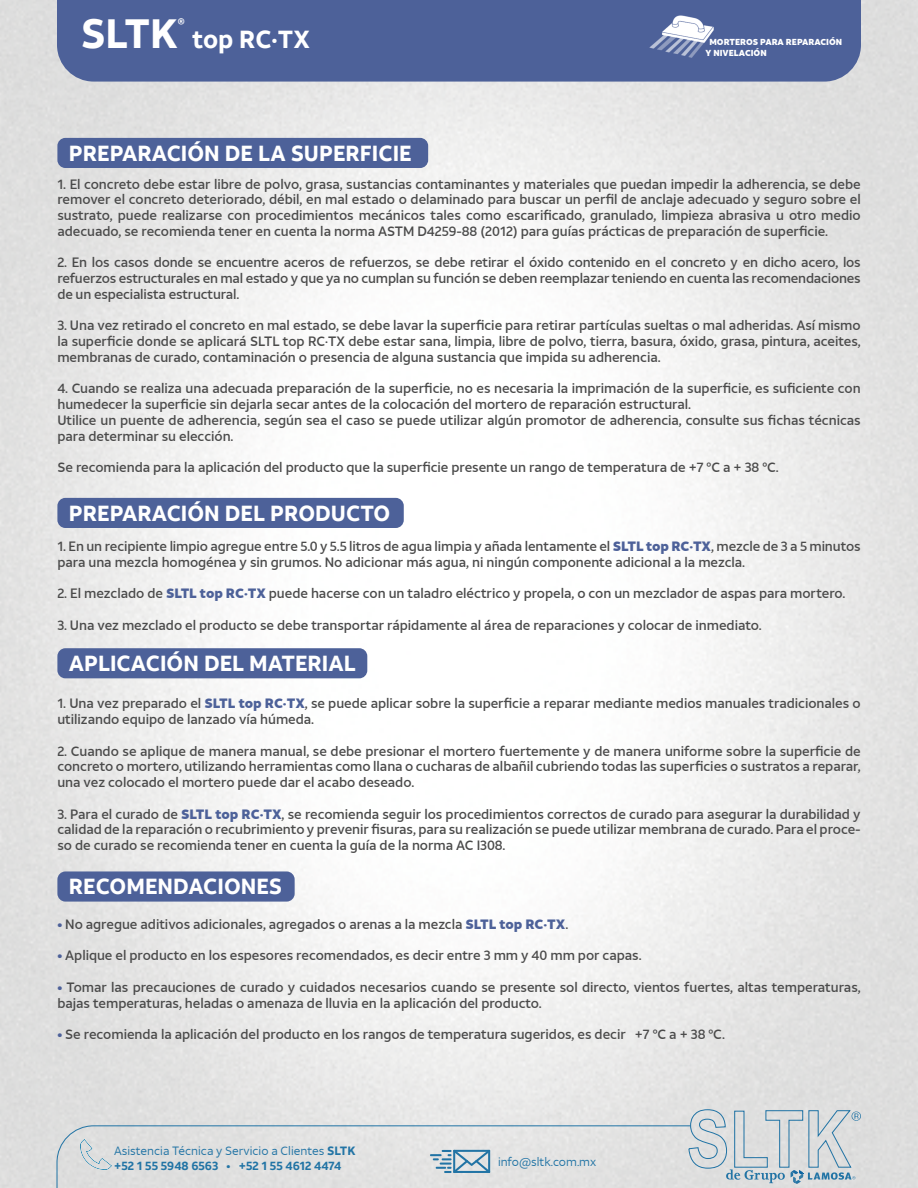
<style>
.page{position:relative;width:918px;height:1188px;background:#fff}
.page>*{position:absolute;margin:0;border:0;box-sizing:border-box;transform-origin:0 0}
.t1{font:700 40.8px "ATT Aleck Sans";color:#fff}
.t2{font:700 24.6px "ATT Aleck Sans";color:#fff}
.t3{font:700 21.75px "ATT Aleck Sans";color:#fff}
.t4{font:500 13.5px/15.8px "ATT Aleck Sans";letter-spacing:-.005em;color:#4a4a4a;text-align:justify}
.t5{font:12px/14.4px "ATT Aleck Sans";color:#2274a5}
.t6{font:700 11.4px "ATT Aleck Sans";color:#fff}
.t7{font:900 8.7px/10.5px "ATT Aleck Sans";color:#fff}
.s1{font-weight:900;color:#4d6199}
.s2{font-weight:700}
</style>
<div class="page">
<svg style="left:56px;top:1109px;width:805px;height:79px;background:#d9dcde"></svg>
<div style="left:57px;top:138px;width:371px;height:30px;background:#4d6199;border-radius:8px"></div>
<div style="left:57px;top:498px;width:347px;height:30px;background:#4d6199;border-radius:8px"></div>
<div style="left:57px;top:648px;width:310px;height:30px;background:#4d6199;border-radius:8px"></div>
<div style="left:57px;top:871px;width:238px;height:31px;background:#4d6199;border-radius:8px"></div>
<div style="left:57px;top:0;width:804px;height:82px;background:#4d6199"></div>
<img style="left:650px;top:15px;width:63px;height:43px">
<h1 class="t1" style="left:81px;top:7px;width:99px">SLTK</h1>
<p class="t6" style="left:178px;top:16px;width:8px">®</p>
<h2 class="t2" style="left:192px;top:24px;width:119px">top RC·TX</h2>
<p class="t7" style="left:705px;top:37px;width:138px;text-indent:4px">MORTEROS PARA REPARACIÓN<br>Y NIVELACIÓN</p>
<h3 class="t3" style="left:69px;top:139px;width:344px">PREPARACIÓN DE LA SUPERFICIE</h3>
<p class="t4" style="left:57px;top:176px;width:805px">1. El concreto debe estar libre de polvo, grasa, sustancias contaminantes y materiales que puedan impedir la adherencia, se debe remover el concreto deteriorado, débil, en mal estado o delaminado para buscar un perfil de anclaje adecuado y seguro sobre el sustrato, puede realizarse con procedimientos mecánicos tales como escarificado, granulado, limpieza abrasiva u otro medio adecuado, se recomienda tener en cuenta la norma ASTM D4259-88 (2012) para guías prácticas de preparación de superficie.</p>
<p class="t4" style="left:57px;top:255px;width:805px">2. En los casos donde se encuentre aceros de refuerzos, se debe retirar el óxido contenido en el concreto y en dicho acero, los refuerzos estructurales en mal estado y que ya no cumplan su función se deben reemplazar teniendo en cuenta las recomendaciones de un especialista estructural.</p>
<p class="t4" style="left:57px;top:318px;width:805px">3. Una vez retirado el concreto en mal estado, se debe lavar la superficie para retirar partículas sueltas o mal adheridas. Así mismo la superficie donde se aplicará SLTL top RC·TX debe estar sana, limpia, libre de polvo, tierra, basura, óxido, grasa, pintura, aceites, membranas de curado, contaminación o presencia de alguna sustancia que impida su adherencia.</p>
<p class="t4" style="left:57px;top:381px;width:805px;text-align:left">4. Cuando se realiza una adecuada preparación de la superficie, no es necesaria la imprimación de la superficie, es suficiente con humedecer la superficie sin dejarla secar antes de la colocación del mortero de reparación estructural.<br>Utilice un puente de adherencia, según sea el caso se puede utilizar algún promotor de adherencia, consulte sus fichas técnicas para determinar su elección.</p>
<p class="t4" style="left:57px;top:459px;width:723px">Se recomienda para la aplicación del producto que la superficie presente un rango de temperatura de +7 °C a + 38 °C.</p>
<h3 class="t3" style="left:69px;top:499px;width:323px">PREPARACIÓN DEL PRODUCTO</h3>
<p class="t4" style="left:57px;top:538px;width:805px">1. En un recipiente limpio agregue entre 5.0 y 5.5 litros de agua limpia y añada lentamente el <span class="s1">SLTL top RC·TX</span>, mezcle de 3 a 5 minutos para una mezcla homogénea y sin grumos. No adicionar más agua, ni ningún componente adicional a la mezcla.</p>
<p class="t4" style="left:57px;top:585px;width:790px">2. El mezclado de <span class="s1">SLTL top RC·TX</span> puede hacerse con un taladro eléctrico y propela, o con un mezclador de aspas para mortero.</p>
<p class="t4" style="left:57px;top:617px;width:706px">3. Una vez mezclado el producto se debe transportar rápidamente al área de reparaciones y colocar de inmediato.</p>
<h3 class="t3" style="left:69px;top:650px;width:288px">APLICACIÓN DEL MATERIAL</h3>
<p class="t4" style="left:57px;top:696px;width:805px">1. Una vez preparado el <span class="s1">SLTL top RC·TX</span>, se puede aplicar sobre la superficie a reparar mediante medios manuales tradicionales o utilizando equipo de lanzado vía húmeda.</p>
<p class="t4" style="left:57px;top:743px;width:805px">2. Cuando se aplique de manera manual, se debe presionar el mortero fuertemente y de manera uniforme sobre la superficie de concreto o mortero, utilizando herramientas como llana o cucharas de albañil cubriendo todas las superficies o sustratos a reparar, una vez colocado el mortero puede dar el acabo deseado.</p>
<p class="t4" style="left:57px;top:806px;width:805px">3. Para el curado de <span class="s1">SLTL top RC·TX</span>, se recomienda seguir los procedimientos correctos de curado para asegurar la durabilidad y calidad de la reparación o recubrimiento y prevenir fisuras, para su realización se puede utilizar membrana de curado. Para el proce&shy;so de curado se recomienda tener en cuenta la guía de la norma AC I308.</p>
<h3 class="t3" style="left:69px;top:873px;width:215px">RECOMENDACIONES</h3>
<p class="t4" style="left:57px;top:916px;width:512px"><span class="s1">•</span> No agregue aditivos adicionales, agregados o arenas a la mezcla <span class="s1">SLTL top RC·TX</span>.</p>
<p class="t4" style="left:57px;top:948px;width:586px"><span class="s1">•</span> Aplique el producto en los espesores recomendados, es decir entre 3 mm y 40 mm por capas.</p>
<p class="t4" style="left:57px;top:979px;width:805px"><span class="s1">•</span> Tomar las precauciones de curado y cuidados necesarios cuando se presente sol directo, vientos fuertes, altas temperaturas, bajas temperaturas, heladas o amenaza de lluvia en la aplicación del producto.</p>
<p class="t4" style="left:57px;top:1026px;width:669px"><span class="s1">•</span> Se recomienda la aplicación del producto en los rangos de temperatura sugeridos, es decir +7 °C a + 38 °C.</p>
<p class="t5" style="left:114px;top:1144px;width:243px">Asistencia Técnica y Servicio a Clientes <span class="s2">SLTK +52 1 55 5948 6563 • +52 1 55 4612 4474</span></p>
<p class="t5" style="left:498px;top:1154px;width:100px">info@sltk.com.mx</p>
</div>
